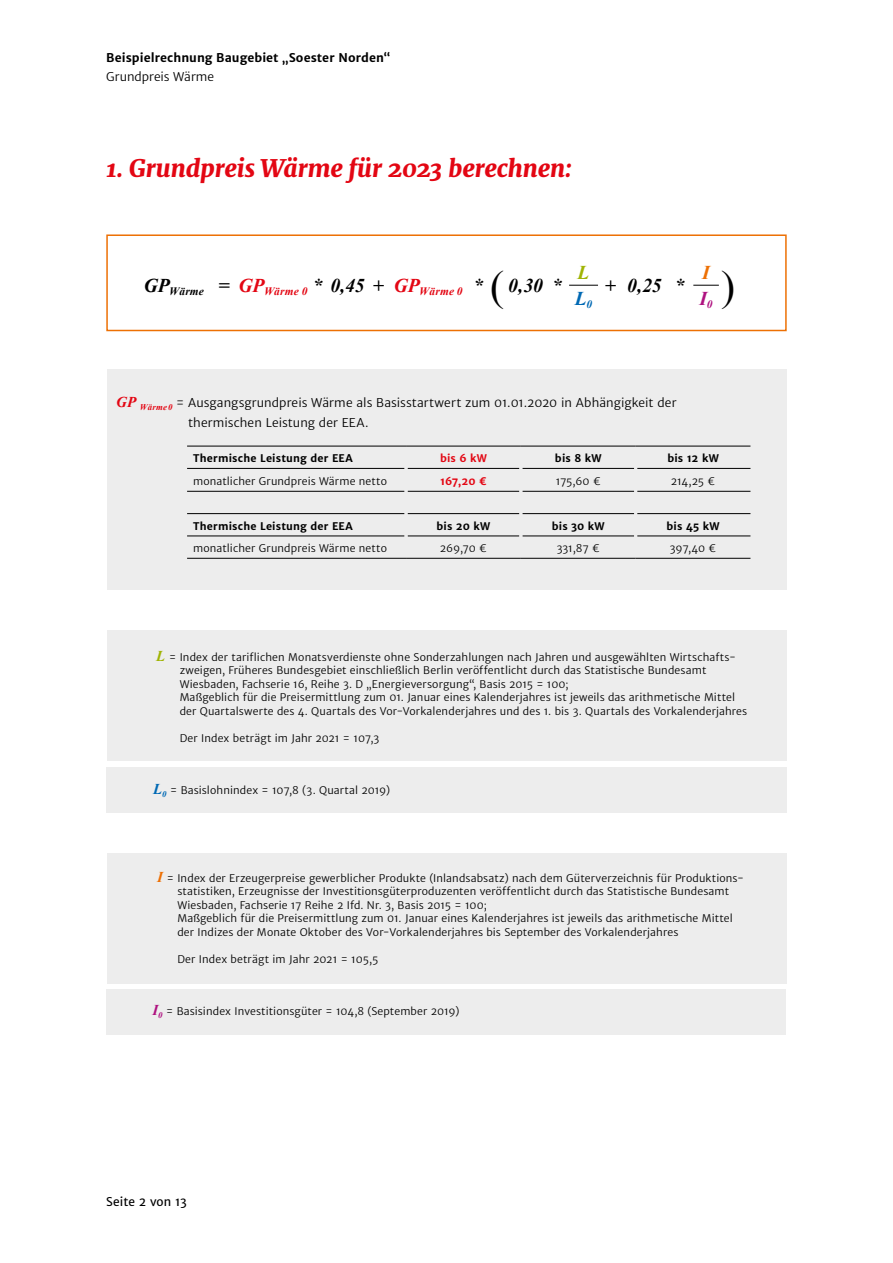
<style>
.page{position:relative;width:893px;height:1263px;background:#fff}
.page>*{position:absolute;margin:0;border:0;box-sizing:border-box;transform-origin:0 0}
.EDL_Formel{font:42px "Times New Roman";color:#000}
.EDL_Head_rot_16_22{font:italic 800 24px "Merriweather";letter-spacing:-.005em;color:#e30613}
.EDL_Formel-2{font:italic 700 19.5px "Times New Roman";color:#000}
.EDL_Formel-3{font:italic 700 19.5px "Times New Roman";color:#af1280}
.EDL_Formel-4{font:italic 700 19.5px "Times New Roman";color:#a0b405}
.EDL_Formel-5{font:italic 700 19.5px "Times New Roman";color:#ed7004}
.EDL_Formel-6{font:italic 700 19.5px "Times New Roman";color:#0069b4}
.EDL_Fliesstext_8_11{font:12px/19.2px "Merriweather Sans";letter-spacing:.005em;color:#000}
.t1{font:700 12px "Merriweather Sans";letter-spacing:.005em;color:#000}
.t2{font:12px "Merriweather Sans";letter-spacing:.005em;color:#000}
.EDL_Formel-7{font:italic 700 11.4px "Times New Roman";letter-spacing:.015em;color:#e30613}
.EDL_Formel-8{font:italic 700 11.4px "Times New Roman";letter-spacing:.015em;color:#000}
.EDL_Formel-9{font:italic 700 11.4px "Times New Roman";color:#0069b4}
.EDL_Fliess_kleiner_Kasten_7_9{font:10.5px/13.5px "Merriweather Sans";letter-spacing:.01em;color:#000}
.EDL_Fliess_kleiner_Kasten_7_9-2{font:700 10.5px "Merriweather Sans";letter-spacing:.015em;color:#000}
.EDL_Fliess_kleiner_Kasten_7_9-3{font:700 10.5px "Merriweather Sans";letter-spacing:.005em;color:#e30613}
.s1{font-family:"Times New Roman";font-weight:700;font-style:italic;font-size:15px;color:#e30613}
.s2{font-family:"Times New Roman";font-weight:700;font-style:italic;font-size:15px;color:#a0b405}
.s3{font-family:"Times New Roman";font-weight:700;font-style:italic;font-size:15px;color:#0069b4}
.s4{font-family:"Times New Roman";font-weight:700;font-style:italic;font-size:15px;color:#ed7004}
.s5{font-family:"Times New Roman";font-weight:700;font-style:italic;font-size:15px;color:#af1280}
</style>
<div class="page">
<div style="left:107px;top:630px;width:680px;height:130px;background:#ededed"></div>
<div style="left:107px;top:853px;width:680px;height:130px;background:#ededed"></div>
<div style="left:107px;top:369px;width:680px;height:221px;background:#ededed"></div>
<div style="left:106px;top:234px;width:681px;height:97px;border:2px solid #ed7004"></div>
<div style="left:106px;top:767px;width:681px;height:46px;background:#ededed"></div>
<hr style="left:187px;top:468px;width:218px;height:1px;background:#000">
<hr style="left:408px;top:468px;width:111px;height:1px;background:#000">
<hr style="left:522px;top:468px;width:112px;height:1px;background:#000">
<hr style="left:637px;top:468px;width:113px;height:1px;background:#000">
<hr style="left:187px;top:491px;width:218px;height:1px;background:#000">
<hr style="left:408px;top:491px;width:111px;height:1px;background:#000">
<hr style="left:522px;top:491px;width:112px;height:1px;background:#000">
<hr style="left:637px;top:491px;width:113px;height:1px;background:#000">
<hr style="left:187px;top:513px;width:218px;height:1px;background:#000">
<hr style="left:408px;top:513px;width:111px;height:1px;background:#000">
<hr style="left:522px;top:513px;width:112px;height:1px;background:#000">
<hr style="left:637px;top:513px;width:113px;height:1px;background:#000">
<hr style="left:187px;top:536px;width:218px;height:1px;background:#000">
<hr style="left:408px;top:536px;width:111px;height:1px;background:#000">
<hr style="left:522px;top:536px;width:112px;height:1px;background:#000">
<hr style="left:637px;top:536px;width:113px;height:1px;background:#000">
<hr style="left:187px;top:446px;width:219px;height:1px;background:#000">
<hr style="left:406px;top:446px;width:115px;height:1px;background:#000">
<hr style="left:521px;top:446px;width:115px;height:1px;background:#000">
<hr style="left:636px;top:446px;width:114px;height:1px;background:#000">
<hr style="left:187px;top:558px;width:219px;height:1px;background:#000">
<hr style="left:406px;top:558px;width:115px;height:1px;background:#000">
<hr style="left:521px;top:558px;width:115px;height:1px;background:#000">
<hr style="left:636px;top:558px;width:114px;height:1px;background:#000">
<div style="left:106px;top:989px;width:680px;height:45px;background:#ededed"></div>
<svg style="left:569px;top:285px;width:29px;height:1px"></svg>
<svg style="left:693px;top:285px;width:26px;height:1px"></svg>
<p class="t1" style="left:106px;top:50px;width:286px">Beispielrechnung Baugebiet „Soester Norden“</p>
<p class="EDL_Fliesstext_8_11" style="left:106px;top:67px;width:109px">Grundpreis Wärme</p>
<p class="EDL_Head_rot_16_22" style="left:106px;top:153px;width:467px">1. Grundpreis Wärme für 2023 berechnen:</p>
<p class="EDL_Formel-8" style="left:144px;top:283px;width:62px"><sup>GP</sup>Wärme</p>
<p class="EDL_Formel-2" style="left:218px;top:272px;width:13px">=</p>
<p class="EDL_Formel-7" style="left:239px;top:283px;width:70px"><sup>GP</sup>Wärme 0</p>
<p class="EDL_Formel-2" style="left:313px;top:272px;width:73px">* 0,45 +</p>
<p class="EDL_Formel-7" style="left:394px;top:283px;width:70px"><sup>GP</sup>Wärme 0</p>
<p class="EDL_Formel-2" style="left:474px;top:272px;width:11px">*</p>
<p class="EDL_Formel" style="left:490px;top:258px;width:15px">(</p>
<p class="EDL_Formel-2" style="left:508px;top:272px;width:36px">0,30</p>
<p class="EDL_Formel-2" style="left:552px;top:272px;width:11px">*</p>
<p class="EDL_Formel-4" style="left:578px;top:259px;width:13px">L</p>
<p class="EDL_Formel-5" style="left:702px;top:259px;width:9px">I</p>
<p class="EDL_Formel-2" style="left:605px;top:272px;width:13px">+</p>
<p class="EDL_Formel-2" style="left:627px;top:272px;width:36px">0,25</p>
<p class="EDL_Formel-2" style="left:675px;top:272px;width:11px">*</p>
<p class="EDL_Formel-6" style="left:575px;top:285px;width:13px">L</p>
<p class="EDL_Formel-9" style="left:586px;top:296px;width:7px">0</p>
<p class="EDL_Formel-3" style="left:700px;top:285px;width:15px">I<sub>0</sub></p>
<p class="EDL_Formel" style="left:721px;top:258px;width:15px">)</p>
<p class="EDL_Fliesstext_8_11" style="left:188px;top:393px;width:490px;text-indent:-72px"><span class="s1">GP</span> <sub>Wärme0</sub> = Ausgangsgrundpreis Wärme als Basisstartwert zum 01.01.2020 in Abhängigkeit der thermischen Leistung der EEA.</p>
<p class="EDL_Fliess_kleiner_Kasten_7_9-2" style="left:193px;top:452px;width:161px">Thermische Leistung der EEA</p>
<p class="EDL_Fliess_kleiner_Kasten_7_9-3" style="left:440px;top:452px;width:48px">bis 6 kW</p>
<p class="EDL_Fliess_kleiner_Kasten_7_9-2" style="left:555px;top:452px;width:48px">bis 8 kW</p>
<p class="EDL_Fliess_kleiner_Kasten_7_9-2" style="left:667px;top:452px;width:53px">bis 12 kW</p>
<p class="EDL_Fliess_kleiner_Kasten_7_9" style="left:193px;top:474px;width:195px">monatlicher Grundpreis Wärme netto</p>
<p class="EDL_Fliess_kleiner_Kasten_7_9-3" style="left:440px;top:474px;width:48px">167,20 €</p>
<p class="EDL_Fliess_kleiner_Kasten_7_9" style="left:556px;top:474px;width:47px">175,60 €</p>
<p class="EDL_Fliess_kleiner_Kasten_7_9" style="left:671px;top:474px;width:46px">214,25 €</p>
<p class="EDL_Fliess_kleiner_Kasten_7_9-2" style="left:193px;top:520px;width:161px">Thermische Leistung der EEA</p>
<p class="EDL_Fliess_kleiner_Kasten_7_9-2" style="left:437px;top:520px;width:55px">bis 20 kW</p>
<p class="EDL_Fliess_kleiner_Kasten_7_9-2" style="left:552px;top:520px;width:54px">bis 30 kW</p>
<p class="EDL_Fliess_kleiner_Kasten_7_9-2" style="left:666px;top:520px;width:55px">bis 45 kW</p>
<p class="EDL_Fliess_kleiner_Kasten_7_9" style="left:193px;top:542px;width:195px">monatlicher Grundpreis Wärme netto</p>
<p class="EDL_Fliess_kleiner_Kasten_7_9" style="left:440px;top:542px;width:49px">269,70 €</p>
<p class="EDL_Fliess_kleiner_Kasten_7_9" style="left:557px;top:542px;width:45px">331,87 €</p>
<p class="EDL_Fliess_kleiner_Kasten_7_9" style="left:670px;top:542px;width:48px">397,40 €</p>
<p class="EDL_Fliess_kleiner_Kasten_7_9" style="left:180px;top:650px;width:569px;text-indent:-23px"><span class="s2">L</span> = Index der tariflichen Monatsverdienste ohne Sonderzahlungen nach Jahren und ausgewählten Wirtschafts&shy;zweigen, Früheres Bundesgebiet einschließlich Berlin veröffentlicht durch das Statistische Bundesamt Wiesbaden, Fachserie 16, Reihe 3. D „Energieversorgung“, Basis 2015 = 100;<br>Maßgeblich für die Preisermittlung zum 01. Januar eines Kalenderjahres ist jeweils das arithmetische Mittel der Quartalswerte des 4. Quartals des Vor-Vorkalenderjahres und des 1. bis 3. Quartals des Vorkalenderjahres</p>
<p class="EDL_Fliess_kleiner_Kasten_7_9" style="left:180px;top:731px;width:201px">Der Index beträgt im Jahr 2021 = 107,3</p>
<p class="EDL_Fliess_kleiner_Kasten_7_9" style="left:153px;top:784px;width:239px"><span class="s3">L</span><sub>0</sub> = Basislohnindex = 107,8 (3. Quartal 2019)</p>
<p class="EDL_Fliess_kleiner_Kasten_7_9" style="left:177px;top:871px;width:568px;text-indent:-20px"><span class="s4">I</span> = Index der Erzeugerpreise gewerblicher Produkte (Inlandsabsatz) nach dem Güterverzeichnis für Produktions&shy;statistiken, Erzeugnisse der Investitionsgüterproduzenten veröffentlicht durch das Statistische Bundesamt Wiesbaden, Fachserie 17 Reihe 2 Ifd. Nr. 3, Basis 2015 = 100;<br>Maßgeblich für die Preisermittlung zum 01. Januar eines Kalenderjahres ist jeweils das arithmetische Mittel der Indizes der Monate Oktober des Vor-Vorkalenderjahres bis September des Vorkalenderjahres</p>
<p class="EDL_Fliess_kleiner_Kasten_7_9" style="left:177px;top:952px;width:202px">Der Index beträgt im Jahr 2021 = 105,5</p>
<p class="EDL_Fliess_kleiner_Kasten_7_9" style="left:152px;top:1005px;width:309px"><span class="s5">I</span><sub>0</sub> = Basisindex Investitionsgüter = 104,8 (September 2019)</p>
<p class="t2" style="left:106px;top:1195px;width:82px">Seite 2 von 13</p>
</div>
